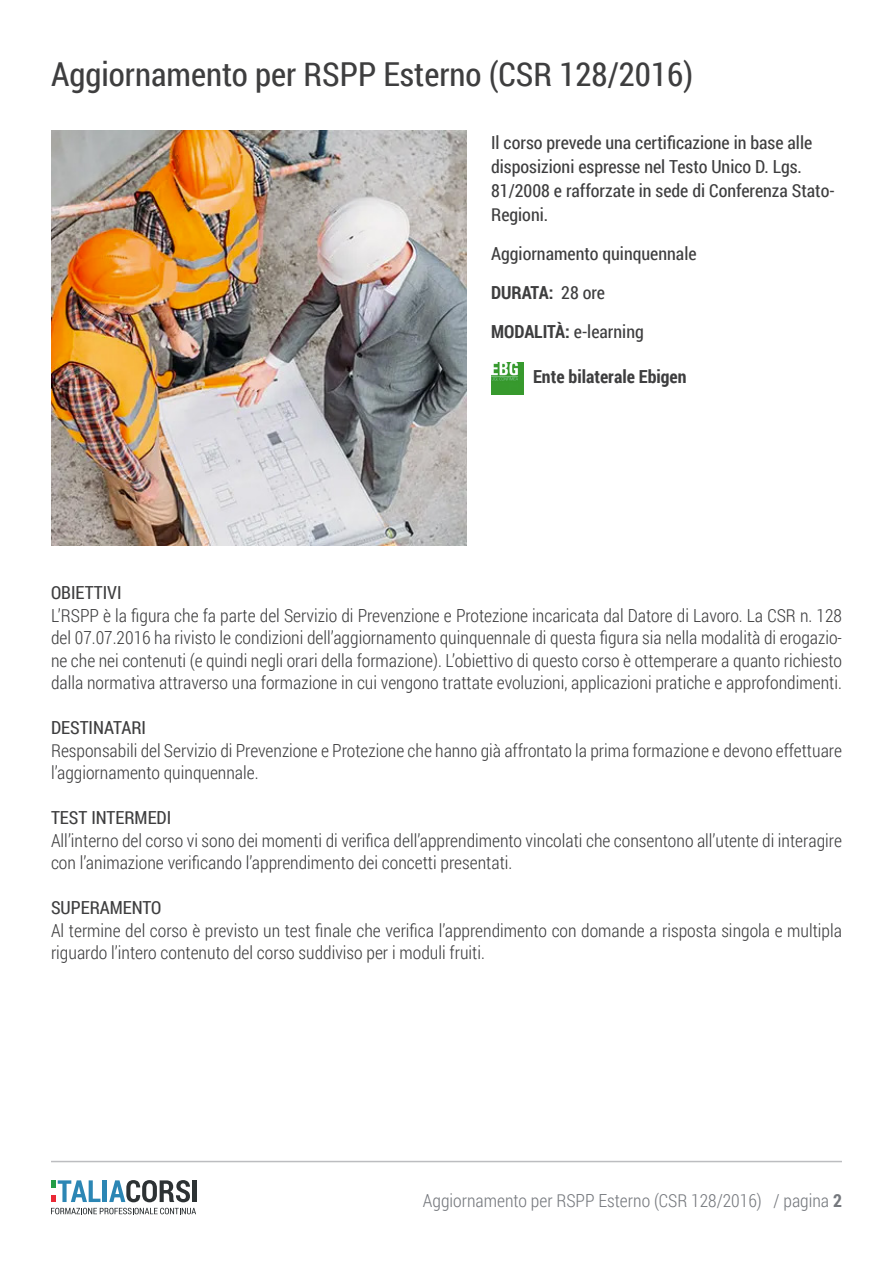
<style>
.page{position:relative;width:893px;height:1263px;background:#fff}
.page>*{position:absolute;margin:0;border:0;box-sizing:border-box;transform-origin:0 0}
.t1{font:33px "Roboto Condensed";color:#3e3e3f}
.t2{font:300 18px/22.5px "Roboto Condensed";color:#3e3e3f}
.t3{font:18px/24px "Roboto Condensed";color:#3e3e3f}
.t4{font:300 18px "Roboto Condensed";color:#76797e}
.t5{font:700 18px "Roboto Condensed";color:#3e3e3f}
.s1{font-weight:700}
</style>
<div class="page">
<hr style="left:51px;top:1161px;width:791px;height:1px;background:#bcbdc0">
<hr style="left:103px;top:1180px;width:4px;height:22px;background:#2c86b4">
<svg style="left:109px;top:1180px;width:81px;height:22px"></svg>
<hr style="left:193px;top:1180px;width:4px;height:22px;background:#2d3234">
<svg style="left:51px;top:1208px;width:145px;height:6px"></svg>
<svg style="left:51px;top:1180px;width:49px;height:22px"></svg>
<img style="left:491px;top:363px;width:32px;height:32px">
<img style="left:51px;top:130px;width:415px;height:416px">
<h1 class="t1" style="left:51px;top:51px;width:644px">Aggiornamento per RSPP Esterno (CSR 128/2016)</h1>
<p class="t3" style="left:491px;top:130px;width:345px">Il corso prevede una certificazione in base alle disposizioni espresse nel Testo Unico D. Lgs.<br>81/2008 e rafforzate in sede di Conferenza Stato-Regioni.</p>
<p class="t3" style="left:491px;top:234px;width:207px;line-height:39px">Aggiornamento quinquennale<br><span class="s1">DURATA:</span> 28 ore<br><span class="s1">MODALITÀ:</span> e-learning</p>
<p class="t5" style="left:533px;top:364px;width:155px">Ente bilaterale Ebigen</p>
<p class="t3" style="left:51px;top:580px;width:72px">OBIETTIVI</p>
<p class="t2" style="left:51px;top:604px;width:792px;text-align:justify">L’RSPP è la figura che fa parte del Servizio di Prevenzione e Protezione incaricata dal Datore di Lavoro. La CSR n. 128 del 07.07.2016 ha rivisto le condizioni dell’aggiornamento quinquennale di questa figura sia nella modalità di erogazio&shy;ne che nei contenuti (e quindi negli orari della formazione). L’obiettivo di questo corso è ottemperare a quanto richiesto dalla normativa attraverso una formazione in cui vengono trattate evoluzioni, applicazioni pratiche e approfondimenti.</p>
<p class="t3" style="left:51px;top:715px;width:97px">DESTINATARI</p>
<p class="t2" style="left:51px;top:739px;width:792px">Responsabili del Servizio di Prevenzione e Protezione che hanno già affrontato la prima formazione e devono effettuare l’aggiornamento quinquennale.</p>
<p class="t3" style="left:51px;top:805px;width:122px">TEST INTERMEDI</p>
<p class="t2" style="left:51px;top:829px;width:792px">All’interno del corso vi sono dei momenti di verifica dell’apprendimento vincolati che consentono all’utente di interagire con l’animazione verificando l’apprendimento dei concetti presentati.</p>
<p class="t3" style="left:51px;top:895px;width:112px">SUPERAMENTO</p>
<p class="t2" style="left:51px;top:919px;width:792px">Al termine del corso è previsto un test finale che verifica l’apprendimento con domande a risposta singola e multipla riguardo l’intero contenuto del corso suddiviso per i moduli fruiti.</p>
<p class="t4" style="left:423px;top:1188px;width:421px">Aggiornamento per RSPP Esterno (CSR 128/2016) / pagina <span class="s1">2</span></p>
</div>
